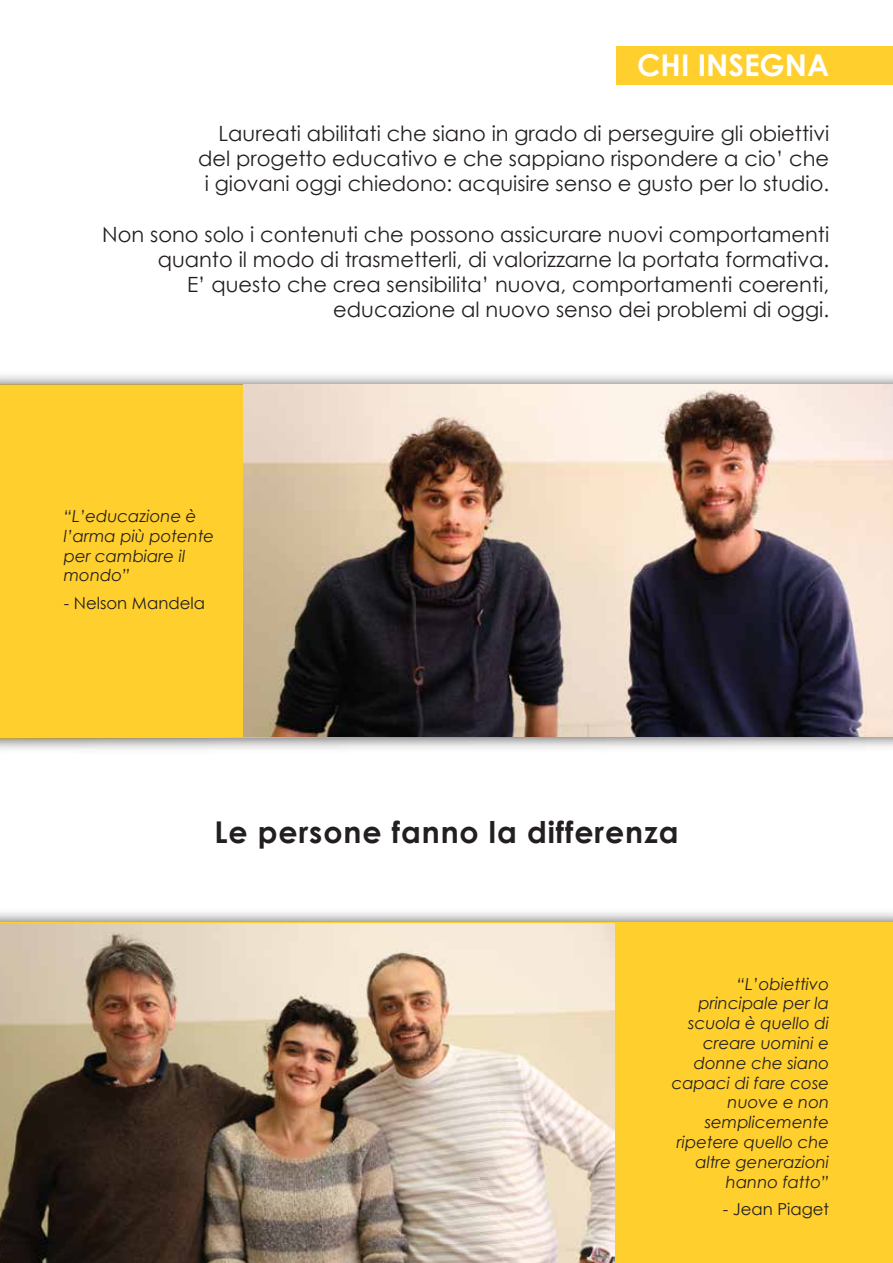
<style>
.page{position:relative;width:893px;height:1263px;background:#fff}
.page>*{position:absolute;margin:0;border:0;box-sizing:border-box;transform-origin:0 0}
.t1{font:700 30px "Century Gothic";letter-spacing:.03em;color:#231f20}
.t2{font:700 30px "Century Gothic";color:#fff}
.t3{font:21px/25.2px "Century Gothic";color:#231f20;text-align:right}
.t4{font:italic 16.5px/19.8px "Century Gothic";color:#231f20}
.t5{font:16.5px "Century Gothic";color:#231f20}
</style>
<div class="page">
<div style="left:617px;top:46px;width:276px;height:38px;background:#ffcf2d"></div>
<img style="left:0;top:375px;width:893px;height:374px">
<div style="left:0;top:385px;width:893px;height:353px;background:#ffcf2d"></div>
<div style="left:0;top:922px;width:893px;height:341px;background:#ffcf2d"></div>
<img style="left:244px;top:385px;width:649px;height:351px">
<img style="left:0;top:923px;width:615px;height:340px">
<h1 class="t2" style="left:637px;top:43px;width:193px">CHI INSEGNA</h1>
<p class="t3" style="left:198px;top:120px;width:633px">Laureati abilitati che siano in grado di perseguire gli obiettivi del progetto educativo e che sappiano rispondere a cio’ che i giovani oggi chiedono: acquisire senso e gusto per lo studio.</p>
<p class="t3" style="left:102px;top:221px;width:728px">Non sono solo i contenuti che possono assicurare nuovi comportamenti quanto il modo di trasmetterli, di valorizzarne la portata formativa.<br>E’ questo che crea sensibilita’ nuova, comportamenti coerenti, educazione al nuovo senso dei problemi di oggi.</p>
<p class="t4" style="left:64px;top:506px;width:152px">“L’educazione è l’arma più potente per cambiare il mondo”</p>
<p class="t5" style="left:64px;top:591px;width:143px">- Nelson Mandela</p>
<h1 class="t1" style="left:214px;top:809px;width:466px">Le persone fanno la differenza</h1>
<p class="t4" style="left:672px;top:973px;width:159px;text-align:right">“L’obiettivo principale per la scuola è quello di creare uomini e donne che siano capaci di fare cose nuove e non semplicemente ripetere quello che altre generazioni hanno fatto”</p>
<p class="t5" style="left:723px;top:1197px;width:108px">- Jean Piaget</p>
</div>
